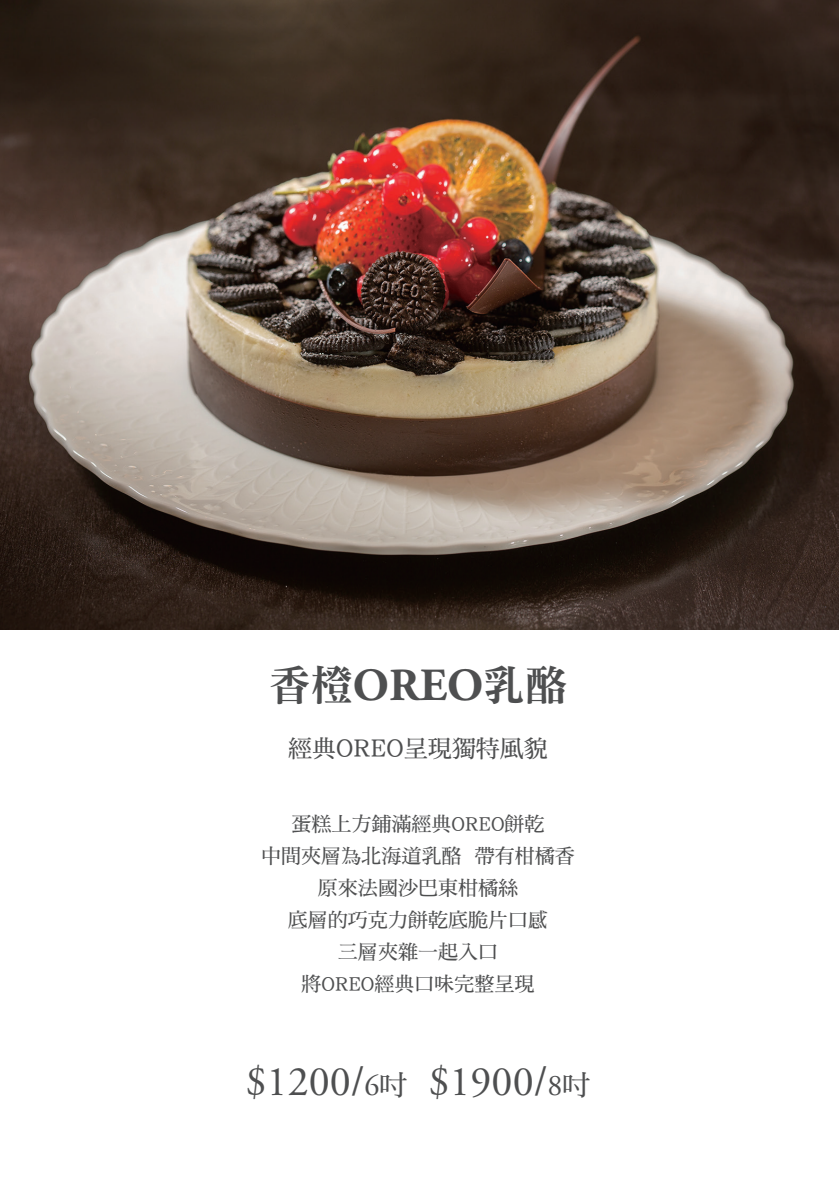
<style>
.page{position:relative;width:840px;height:1191px;background:#fff}
.page>*{position:absolute;margin:0;border:0;box-sizing:border-box;transform-origin:0 0}
.t1{font:42px "Adobe Garamond Pro";color:#4e4f50}
.t2{font:42px "DF Ming Std W9";color:#4e4f50}
.t3{font:24px "DF Ming Std W7";color:#4e4f50}
.t4{font:20px/32px "DF Ming Std W7";color:#4e4f50;text-align:center}
.s1{font-family:"Adobe Garamond Pro";font-weight:700;font-size:46px}
.s2{font-size:28px}
.s3{font-size:22px}
.s4{font-size:30px}
.s5{font-family:"DF Ming Std W7";font-size:28px}
</style>
<div class="page">
<img style="left:0;top:0;width:837px;height:629px">
<h1 class="t2" style="left:268px;top:662px;width:300px">香橙<span class="s1">OREO</span>乳酪</h1>
<p class="t3" style="left:288px;top:735px;width:261px">經典<span class="s2">OREO</span>呈現獨特風貌</p>
<p class="t4" style="left:261px;top:807px;width:315px">蛋糕上方鋪滿經典<span class="s3">OREO</span>餅乾<br>中間夾層為北海道乳酪 帶有柑橘香原來法國沙巴東柑橘絲<br>底層的巧克力餅乾底脆片口感<br>三層夾雜一起入口<br>將<span class="s3">OREO</span>經典口味完整呈現</p>
<h1 class="t1" style="left:245px;top:1056px;width:346px">$1200/<span class="s4">6</span><span class="s5">吋</span> $1900/<span class="s4">8</span><span class="s5">吋</span></h1>
</div>
